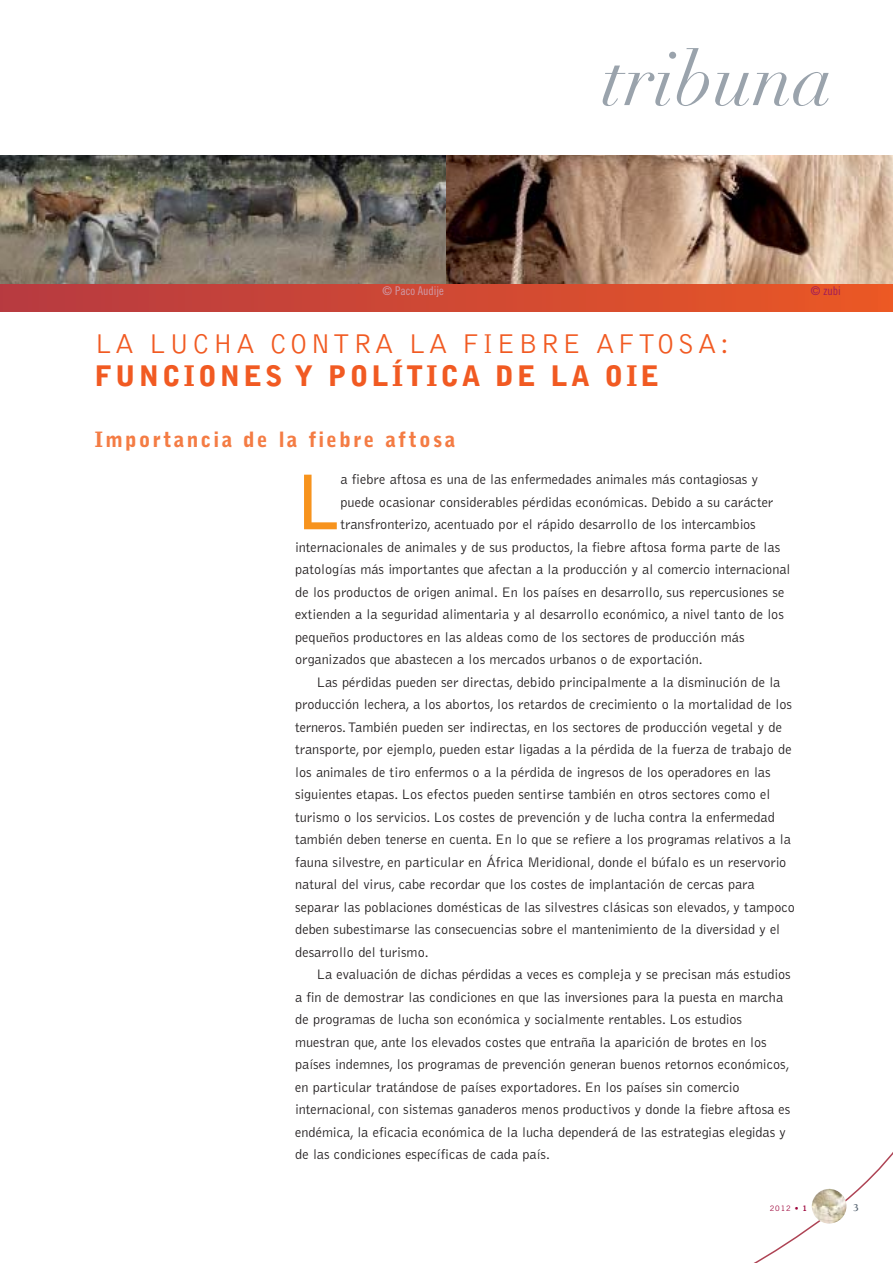
<style>
.page{position:relative;width:893px;height:1263px;background:#fff}
.page>*{position:absolute;margin:0;border:0;box-sizing:border-box;transform-origin:0 0}
.t1{font:italic 75px "Didot LH";color:#9aa3ac}
.t2{font:700 74.4px "Bell Gothic";color:#f7931d}
.t3{font:300 28.05px "Bell Gothic";letter-spacing:.11em;color:#f15a22}
.t4{font:900 28.05px "Bell Gothic";letter-spacing:.11em;color:#f15a22}
.t5{font:900 21px "Bell Gothic";letter-spacing:.11em;color:#f47c44}
.t6{font:300 14.25px "Bell Gothic";color:#231f20}
.t7{font:12px "Trade Gothic LT Std Cn 18";color:#cf9ca9}
.t8{font:12px "Trade Gothic LT Std Cn 18";color:#9f1c59}
.t9{font:700 10.5px "Berkeley";color:#53616f}
.t10{font:7.5px "Trade Gothic LT Std";color:#9d053b}
.s1{font-weight:300}
.s2{font-family:"Trade Gothic LT Std Bd 2"}
</style>
<div class="page">
<svg style="left:754px;top:1153px;width:138px;height:110px"></svg>
<img style="left:812px;top:1189px;width:34px;height:35px;border-radius:50%">
<div style="left:0;top:282px;width:892px;height:30px;background:linear-gradient(to right,#b63a42,#ea5825)"></div>
<img style="left:0;top:156px;width:446px;height:128px">
<img style="left:446px;top:156px;width:446px;height:128px">
<h1 class="t1" style="left:601px;top:51px;width:233px">tribuna</h1>
<p class="t7" style="left:382px;top:286px;width:63px">© Paco Audije</p>
<p class="t8" style="left:811px;top:286px;width:31px">© zubi</p>
<h3 class="t3" style="left:95px;top:333px;width:636px">LA LUCHA CONTRA LA FIEBRE AFTOSA:</h3>
<h3 class="t4" style="left:95px;top:363px;width:566px">FUNCIONES Y POLÍTICA DE LA OIE</h3>
<h3 class="t5" style="left:95px;top:430px;width:362px">Importancia de la fiebre aftosa</h3>
<h2 class="t2" style="left:295px;top:467px;width:47px">L</h2>
<p class="t6" style="left:340px;top:474px;width:419px">a fiebre aftosa es una de las enfermedades animales más contagiosas y</p>
<p class="t6" style="left:340px;top:497px;width:434px">puede ocasionar considerables pérdidas económicas. Debido a su carácter</p>
<p class="t6" style="left:340px;top:519px;width:417px">transfronterizo, acentuado por el rápido desarrollo de los intercambios</p>
<p class="t6" style="left:295px;top:542px;width:487px">internacionales de animales y de sus productos, la fiebre aftosa forma parte de las</p>
<p class="t6" style="left:295px;top:564px;width:497px">patologías más importantes que afectan a la producción y al comercio internacional</p>
<p class="t6" style="left:295px;top:587px;width:491px">de los productos de origen animal. En los países en desarrollo, sus repercusiones se</p>
<p class="t6" style="left:295px;top:609px;width:490px">extienden a la seguridad alimentaria y al desarrollo económico, a nivel tanto de los</p>
<p class="t6" style="left:295px;top:632px;width:451px">pequeños productores en las aldeas como de los sectores de producción más</p>
<p class="t6" style="left:295px;top:654px;width:409px">organizados que abastecen a los mercados urbanos o de exportación.</p>
<p class="t6" style="left:316px;top:677px;width:465px">Las pérdidas pueden ser directas, debido principalmente a la disminución de la</p>
<p class="t6" style="left:295px;top:699px;width:498px">producción lechera, a los abortos, los retardos de crecimiento o la mortalidad de los</p>
<p class="t6" style="left:295px;top:722px;width:488px">terneros. También pueden ser indirectas, en los sectores de producción vegetal y de</p>
<p class="t6" style="left:295px;top:744px;width:498px">transporte, por ejemplo, pueden estar ligadas a la pérdida de la fuerza de trabajo de</p>
<p class="t6" style="left:295px;top:767px;width:477px">los animales de tiro enfermos o a la pérdida de ingresos de los operadores en las</p>
<p class="t6" style="left:295px;top:789px;width:477px">siguientes etapas. Los efectos pueden sentirse también en otros sectores como el</p>
<p class="t6" style="left:295px;top:812px;width:481px">turismo o los servicios. Los costes de prevención y de lucha contra la enfermedad</p>
<p class="t6" style="left:295px;top:834px;width:497px">también deben tenerse en cuenta. En lo que se refiere a los programas relativos a la</p>
<p class="t6" style="left:295px;top:857px;width:493px">fauna silvestre, en particular en África Meridional, donde el búfalo es un reservorio</p>
<p class="t6" style="left:295px;top:879px;width:461px">natural del virus, cabe recordar que los costes de implantación de cercas para</p>
<p class="t6" style="left:295px;top:902px;width:501px">separar las poblaciones domésticas de las silvestres clásicas son elevados, y tampoco</p>
<p class="t6" style="left:295px;top:924px;width:486px">deben subestimarse las consecuencias sobre el mantenimiento de la diversidad y el</p>
<p class="t6" style="left:295px;top:947px;width:135px">desarrollo del turismo.</p>
<p class="t6" style="left:316px;top:969px;width:476px">La evaluación de dichas pérdidas a veces es compleja y se precisan más estudios</p>
<p class="t6" style="left:295px;top:992px;width:490px">a fin de demostrar las condiciones en que las inversiones para la puesta en marcha</p>
<p class="t6" style="left:295px;top:1014px;width:448px">de programas de lucha son económica y socialmente rentables. Los estudios</p>
<p class="t6" style="left:295px;top:1037px;width:473px">muestran que, ante los elevados costes que entraña la aparición de brotes en los</p>
<p class="t6" style="left:295px;top:1059px;width:496px">países indemnes, los programas de prevención generan buenos retornos económicos,</p>
<p class="t6" style="left:295px;top:1082px;width:446px">en particular tratándose de países exportadores. En los países sin comercio</p>
<p class="t6" style="left:295px;top:1104px;width:497px">internacional, con sistemas ganaderos menos productivos y donde la fiebre aftosa es</p>
<p class="t6" style="left:295px;top:1127px;width:492px">endémica, la eficacia económica de la lucha dependerá de las estrategias elegidas y</p>
<p class="t6" style="left:295px;top:1149px;width:257px">de las condiciones específicas de cada país.</p>
<p class="t10" style="left:770px;top:1206px;width:39px">2012 <span class="s1">•</span> <span class="s2">1</span></p>
<p class="t9" style="left:853px;top:1203px;width:7px">3</p>
</div>
